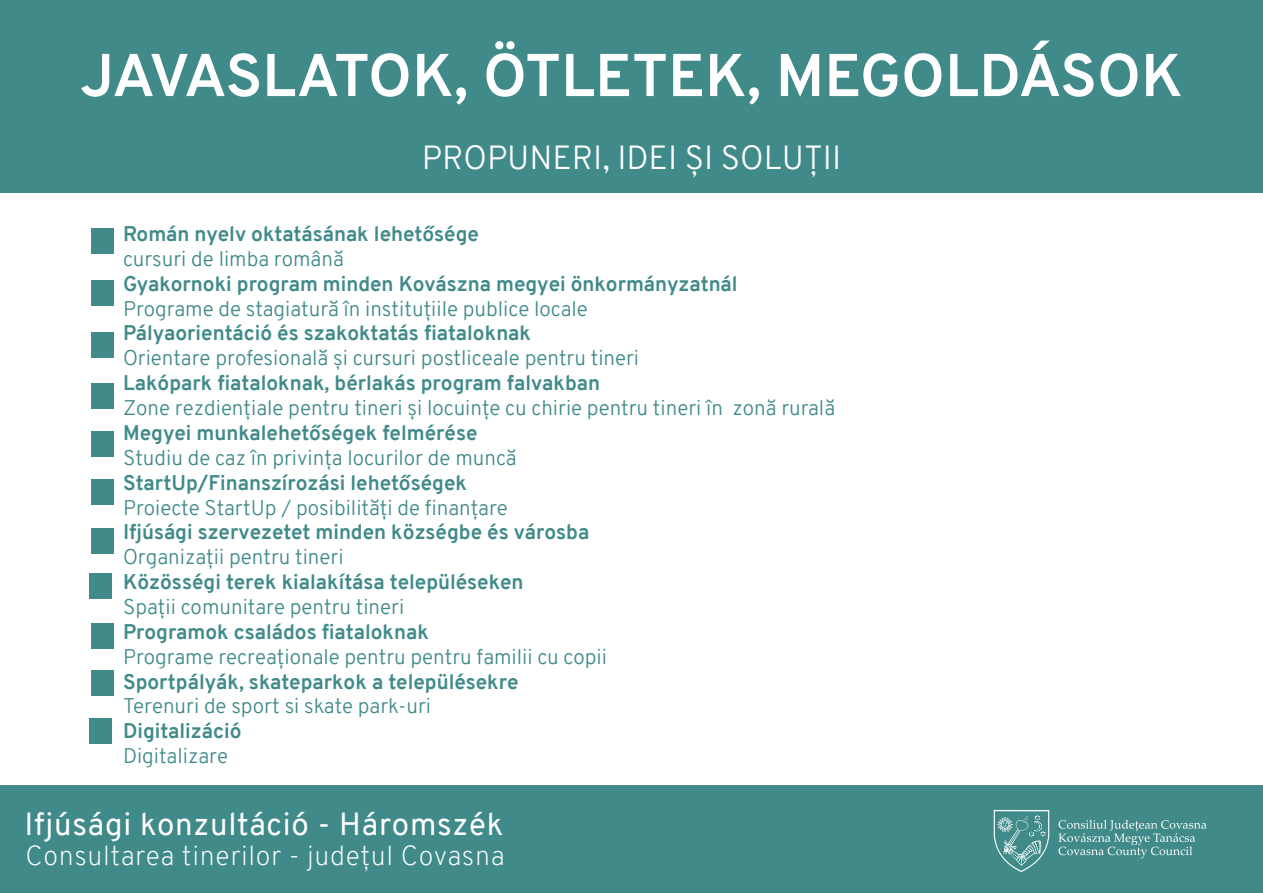
<style>
.page{position:relative;width:1263px;height:893px;background:#fff}
.page>*{position:absolute;margin:0;border:0;box-sizing:border-box;transform-origin:0 0}
.t1{font:700 60.15px "Overpass";color:#fff}
.t2{font:300 32.7px "Overpass";color:#fff}
.t3{font:31.2px "Overpass";letter-spacing:.025em;color:#fff}
.t4{font:200 26.85px "Overpass";letter-spacing:.025em;color:#fff}
.t5{font:300 20.7px "Overpass";color:#408a8a}
.t6{font:700 20.7px "Overpass";color:#408a8a}
</style>
<div class="page">
<div style="left:0;top:786px;width:1262px;height:107px;background:#408a8a"></div>
<svg style="left:994px;top:810px;width:55px;height:62px"></svg>
<svg style="left:1058px;top:820px;width:148px;height:38px"></svg>
<div style="left:0;top:0;width:1262px;height:192px;background:#408a8a"></div>
<div style="left:91px;top:228px;width:22px;height:26px;background:#408a8a"></div>
<div style="left:91px;top:280px;width:22px;height:26px;background:#408a8a"></div>
<div style="left:91px;top:333px;width:22px;height:25px;background:#408a8a"></div>
<div style="left:91px;top:383px;width:22px;height:25px;background:#408a8a"></div>
<div style="left:91px;top:431px;width:22px;height:26px;background:#408a8a"></div>
<div style="left:91px;top:480px;width:22px;height:25px;background:#408a8a"></div>
<div style="left:91px;top:528px;width:22px;height:25px;background:#408a8a"></div>
<div style="left:90px;top:573px;width:22px;height:26px;background:#408a8a"></div>
<div style="left:91px;top:623px;width:22px;height:25px;background:#408a8a"></div>
<div style="left:91px;top:670px;width:22px;height:26px;background:#408a8a"></div>
<div style="left:90px;top:718px;width:22px;height:25px;background:#408a8a"></div>
<h1 class="t1" style="left:80px;top:32px;width:1104px">JAVASLATOK, ÖTLETEK, MEGOLDÁSOK</h1>
<h2 class="t2" style="left:422px;top:134px;width:421px">PROPUNERI, IDEI ȘI SOLUȚII</h2>
<p class="t6" style="left:123px;top:219px;width:357px">Román nyelv oktatásának lehetősége</p>
<p class="t5" style="left:123px;top:244px;width:222px">cursuri de limba română</p>
<p class="t6" style="left:123px;top:269px;width:616px">Gyakornoki program minden Kovászna megyei önkormányzatnál</p>
<p class="t5" style="left:123px;top:294px;width:466px">Programe de stagiatură în instituțiile publice locale</p>
<p class="t6" style="left:123px;top:318px;width:410px">Pályaorientáció és szakoktatás fiataloknak</p>
<p class="t5" style="left:123px;top:343px;width:518px">Orientare profesională și cursuri postliceale pentru tineri</p>
<p class="t6" style="left:123px;top:368px;width:479px">Lakópark fiataloknak, bérlakás program falvakban</p>
<p class="t5" style="left:123px;top:393px;width:713px">Zone rezdiențiale pentru tineri și locuințe cu chirie pentru tineri în zonă rurală</p>
<p class="t6" style="left:123px;top:418px;width:356px">Megyei munkalehetőségek felmérése</p>
<p class="t5" style="left:123px;top:443px;width:395px">Studiu de caz în privința locurilor de muncă</p>
<p class="t6" style="left:123px;top:468px;width:346px">StartUp/Finanszírozási lehetőségek</p>
<p class="t5" style="left:123px;top:492px;width:386px">Proiecte StartUp / posibilități de finanțare</p>
<p class="t6" style="left:123px;top:517px;width:468px">Ifjúsági szervezetet minden községbe és városba</p>
<p class="t5" style="left:123px;top:542px;width:222px">Organizații pentru tineri</p>
<p class="t6" style="left:123px;top:567px;width:402px">Közösségi terek kialakítása településeken</p>
<p class="t5" style="left:123px;top:592px;width:283px">Spații comunitare pentru tineri</p>
<p class="t6" style="left:123px;top:617px;width:307px">Programok családos fiataloknak</p>
<p class="t5" style="left:123px;top:642px;width:485px">Programe recreaționale pentru pentru familii cu copii</p>
<p class="t6" style="left:123px;top:667px;width:397px">Sportpályák, skateparkok a településekre</p>
<p class="t5" style="left:123px;top:691px;width:310px">Terenuri de sport si skate park-uri</p>
<p class="t6" style="left:123px;top:716px;width:120px">Digitalizáció</p>
<p class="t5" style="left:123px;top:741px;width:106px">Digitalizare</p>
<h3 class="t3" style="left:25px;top:801px;width:480px">Ifjúsági konzultáció - Háromszék</h3>
<p class="t4" style="left:26px;top:836px;width:481px">Consultarea tinerilor - județul Covasna</p>
</div>
